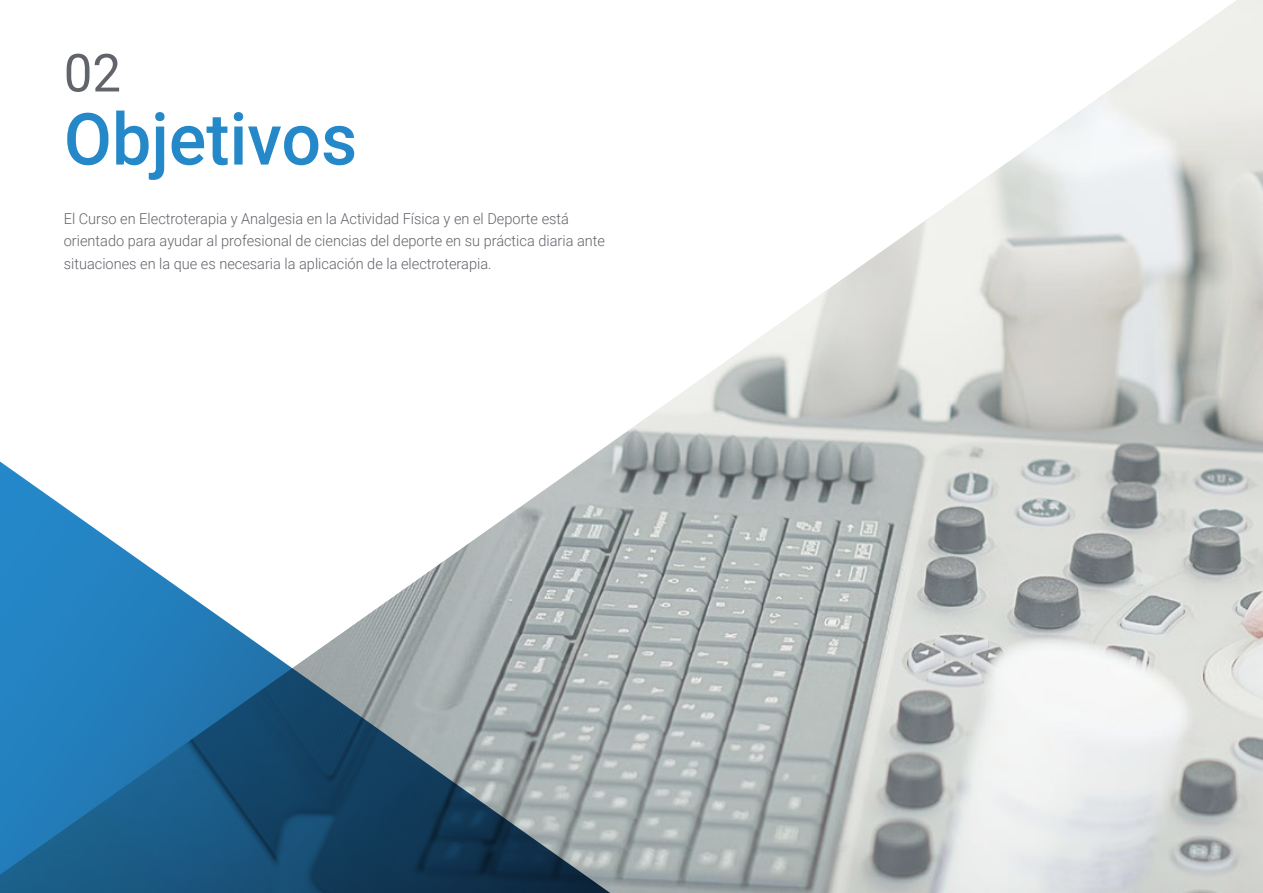
<style>
.page{position:relative;width:1263px;height:893px;background:#fff}
.page>*{position:absolute;margin:0;border:0;box-sizing:border-box;transform-origin:0 0}
.t1{font:500 72px "Roboto";color:#2488c9}
.t2{font:52.5px "Roboto";color:#61646a}
.t3{font:300 15px/22.5px "Roboto";color:#61646a}
</style>
<div class="page">
<img style="left:607px;top:0;width:656px;height:893px">
<svg style="left:0;top:446px;width:640px;height:447px"></svg>
<h2 class="t2" style="left:64px;top:36px;width:59px">02</h2>
<h1 class="t1" style="left:64px;top:89px;width:295px">Objetivos</h1>
<p class="t3" style="left:64px;top:207px;width:543px">El Curso en Electroterapia y Analgesia en la Actividad Física y en el Deporte está orientado para ayudar al profesional de ciencias del deporte en su práctica diaria ante situaciones en la que es necesaria la aplicación de la electroterapia.</p>
</div>
